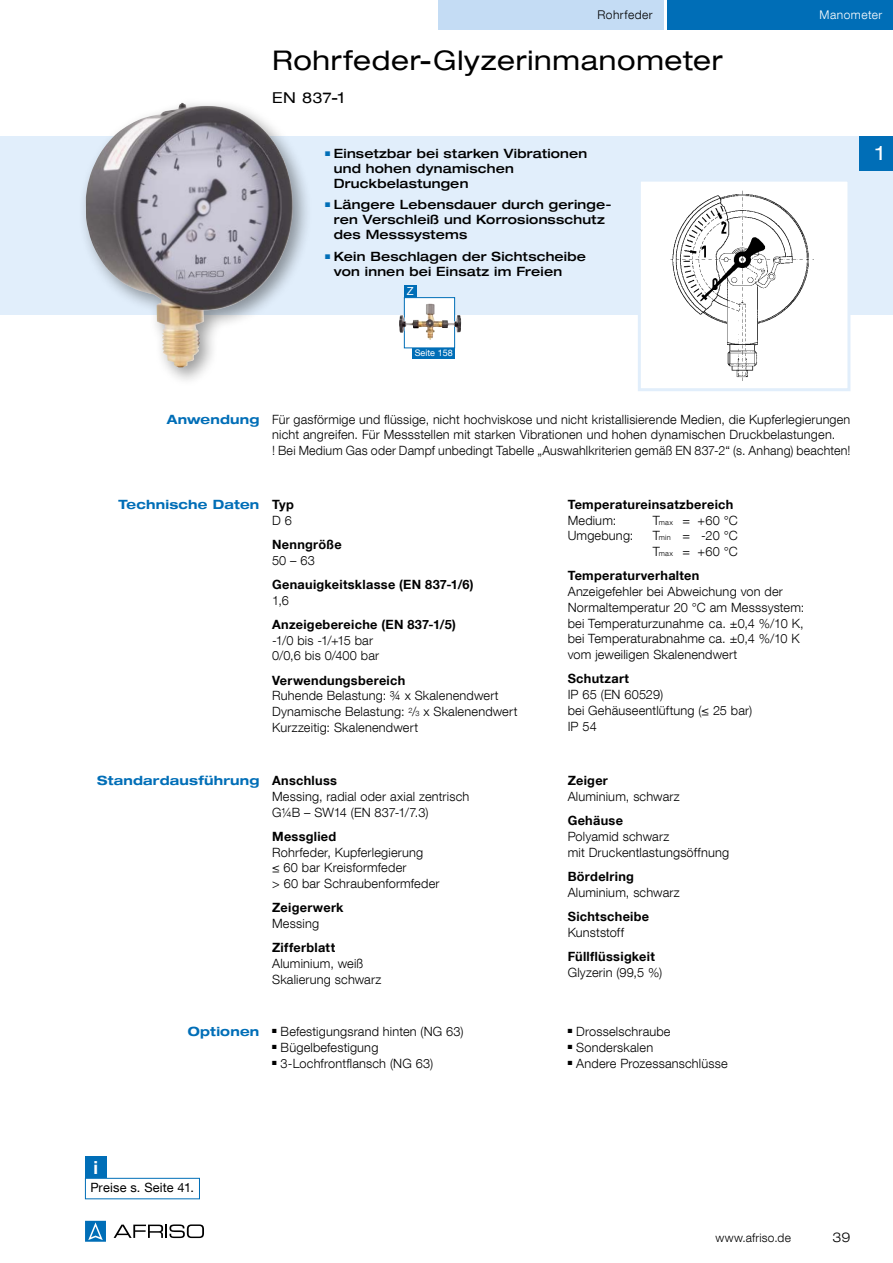
<style>
.page{position:relative;width:893px;height:1263px;background:#fff}
.page>*{position:absolute;margin:0;border:0;box-sizing:border-box;transform-origin:0 0}
.t1{font:expanded 27px "Helvetica Neue LT Com";letter-spacing:.03em;color:#000}
.t2{font:expanded 19.5px "Helvetica Neue LT Com";color:#fff}
.t3{font:700 18px "Helvetica Neue LT Com";color:#fff}
.t4{font:expanded 15px "Helvetica Neue LT Com";color:#000}
.t5{font:300 expanded 13.5px "Helvetica Neue LT Com";color:#000}
.t6{font:300 12.75px/15.8px "Helvetica Neue LT Com";letter-spacing:.015em;color:#000}
.t7{font:700 12.75px "Helvetica Neue LT Com";letter-spacing:.02em;color:#000}
.t8{font:500 expanded 12.75px/15px "Helvetica Neue LT Com";letter-spacing:.015em;color:#000}
.t9{font:700 expanded 12.75px "Helvetica Neue LT Com";letter-spacing:.015em;color:#006eb7}
.t10{font:12.75px "Helvetica Neue LT Com";letter-spacing:.015em;color:#000}
.t11{font:300 12px "Helvetica Neue LT Com";letter-spacing:.02em;color:#000}
.t12{font:300 12px "Helvetica Neue LT Com";letter-spacing:.04em;color:#000}
.t13{font:300 12px "Helvetica Neue LT Com";letter-spacing:.04em;color:#fff}
.t14{font:11.1px "Helvetica Neue LT Com";color:#fff}
.t15{font:9px "Helvetica Neue LT Com";color:#fff}
.t16{font:6.75px "Zapf Dingbats ITC";color:#006eb7}
.t17{font:6px "Zapf Dingbats ITC";color:#000}
.s1{font-size:7.35px}
.s2{font-weight:700;font-stretch:expanded;color:#006eb7}
.s3{font-weight:700}
</style>
<div class="page">
<div style="left:0;top:136px;width:893px;height:179px;background:#e1eefb"></div>
<div style="left:668px;top:0;width:225px;height:30px;background:#006eb7"></div>
<div style="left:438px;top:0;width:225px;height:30px;background:#c4dcf4"></div>
<svg style="left:114px;top:1224px;width:90px;height:14px"></svg>
<svg style="left:85px;top:1221px;width:21px;height:21px"></svg>
<div style="left:85px;top:1178px;width:115px;height:21px;border:1px solid #006eb7"></div>
<div style="left:85px;top:1157px;width:21px;height:21px;background:#006eb7"></div>
<div style="left:78px;top:96px;width:235px;height:291px;background:#000;opacity:.4"></div>
<img style="left:86px;top:103px;width:207px;height:264px">
<div style="left:639px;top:180px;width:210px;height:210px;background:#fff"></div>
<img style="left:670px;top:190px;width:143px;height:191px">
<div style="left:638px;top:179px;width:212px;height:212px;border:3px solid #e1eefb"></div>
<div style="left:412px;top:348px;width:43px;height:10px;background:#006eb7"></div>
<div style="left:404px;top:285px;width:13px;height:13px;background:#006eb7"></div>
<svg style="left:404px;top:297px;width:51px;height:51px"></svg>
<img style="left:399px;top:304px;width:31px;height:29px">
<div style="left:859px;top:136px;width:34px;height:34px;background:#006eb7"></div>
<p class="t12" style="left:597px;top:7px;width:57px">Rohrfeder</p>
<p class="t13" style="left:820px;top:7px;width:64px">Manometer</p>
<h1 class="t1" style="left:272px;top:44px;width:452px">Rohrfeder-Glyzerinmanometer</h1>
<p class="t4" style="left:272px;top:88px;width:74px">EN 837-1</p>
<p class="t8" style="left:334px;top:145px;width:255px;text-indent:-9px"><sup>■</sup> Einsetzbar bei starken Vibrationen und hohen dynamischen<br>Druckbelastungen</p>
<p class="t8" style="left:334px;top:197px;width:279px;text-indent:-9px"><sup>■</sup> Längere Lebensdauer durch geringe&shy;ren Verschleiß und Korrosionsschutz des Messsystems</p>
<p class="t16" style="left:330px;top:253px;width:3px">■</p>
<p class="t16" style="left:330px;top:150px;width:3px">■</p>
<p class="t8" style="left:334px;top:248px;width:254px;text-indent:-9px"><sup>■</sup> Kein Beschlagen der Sichtscheibe von innen bei Einsatz im Freien</p>
<p class="t14" style="left:407px;top:284px;width:8px">Z</p>
<p class="t15" style="left:415px;top:348px;width:40px">Seite 158</p>
<p class="t9" style="left:167px;top:411px;width:94px">Anwendung</p>
<p class="t6" style="left:272px;top:411px;width:580px">Für gasförmige und flüssige, nicht hochviskose und nicht kristallisierende Medien, die Kupferlegierungen nicht angreifen. Für Messstellen mit starken Vibrationen und hohen dynamischen Druckbelastungen.<br>! Bei Medium Gas oder Dampf unbedingt Tabelle „Auswahlkriterien gemäß EN 837-2“ (s. Anhang) beachten!</p>
<p class="t9" style="left:118px;top:496px;width:142px">Technische Daten</p>
<p class="t7" style="left:272px;top:496px;width:23px">Typ</p>
<p class="t6" style="left:272px;top:512px;width:21px">D 6</p>
<p class="t7" style="left:272px;top:536px;width:71px">Nenngröße</p>
<p class="t6" style="left:272px;top:552px;width:44px">50 – 63</p>
<p class="t7" style="left:272px;top:576px;width:203px">Genauigkeitsklasse (EN 837-1/6)</p>
<p class="t6" style="left:272px;top:592px;width:18px">1,6</p>
<p class="t7" style="left:272px;top:616px;width:185px">Anzeigebereiche (EN 837-1/5)</p>
<p class="t6" style="left:272px;top:632px;width:109px">-1/0 bis -1/+15 bar<br>0/0,6 bis 0/400 bar</p>
<p class="t7" style="left:272px;top:672px;width:135px">Verwendungsbereich</p>
<p class="t6" style="left:272px;top:688px;width:247px">Ruhende Belastung: ¾ x Skalenendwert<br>Dynamische Belastung: <sup>2</sup>/<span class="s1">3</span> x Skalenendwert<br>Kurzzeitig: Skalenendwert</p>
<p class="t7" style="left:568px;top:496px;width:167px">Temperatureinsatzbereich</p>
<p class="t6" style="left:568px;top:512px;width:50px">Medium:</p>
<p class="t6" style="left:653px;top:512px;width:87px">T<span class="s1">max</span> = +60 °C</p>
<p class="t6" style="left:568px;top:528px;width:67px">Umgebung:</p>
<p class="t6" style="left:653px;top:528px;width:87px">T<span class="s1">min</span> = -20 °C<br>T<span class="s1">max</span> = +60 °C</p>
<p class="t7" style="left:568px;top:568px;width:133px">Temperaturverhalten</p>
<p class="t6" style="left:568px;top:583px;width:238px">Anzeigefehler bei Abweichung von der Normaltemperatur 20 °C am Messsystem: bei Temperaturzunahme ca. ±0,4 %/10 K, bei Temperaturabnahme ca. ±0,4 %/10 K vom jeweiligen Skalenendwert</p>
<p class="t7" style="left:568px;top:671px;width:63px">Schutzart</p>
<p class="t6" style="left:568px;top:686px;width:186px">IP 65 (EN 60529)<br>bei Gehäuseentlüftung (≤ 25 bar)<br>IP 54</p>
<p class="t6" style="left:272px;top:772px;width:199px;text-indent:-175px"><span class="s2">Standardausführung</span> <span class="s3">Anschluss<br></span>Messing, radial oder axial zentrisch<br>G¼B – SW14 (EN 837-1/7.3)</p>
<p class="t7" style="left:272px;top:828px;width:66px">Messglied</p>
<p class="t6" style="left:272px;top:844px;width:169px">Rohrfeder, Kupferlegierung<br>≤ 60 bar Kreisformfeder<br>&gt; 60 bar Schraubenformfeder</p>
<p class="t7" style="left:272px;top:900px;width:73px">Zeigerwerk</p>
<p class="t6" style="left:272px;top:915px;width:48px">Messing</p>
<p class="t7" style="left:272px;top:940px;width:65px">Zifferblatt</p>
<p class="t6" style="left:272px;top:955px;width:111px">Aluminium, weiß<br>Skalierung schwarz</p>
<p class="t7" style="left:568px;top:772px;width:42px">Zeiger</p>
<p class="t6" style="left:568px;top:788px;width:114px">Aluminium, schwarz</p>
<p class="t7" style="left:568px;top:812px;width:57px">Gehäuse</p>
<p class="t6" style="left:568px;top:828px;width:163px">Polyamid schwarz<br>mit Druckentlastungsöffnung</p>
<p class="t7" style="left:568px;top:868px;width:68px">Bördelring</p>
<p class="t6" style="left:568px;top:884px;width:114px">Aluminium, schwarz</p>
<p class="t7" style="left:568px;top:908px;width:83px">Sichtscheibe</p>
<p class="t6" style="left:568px;top:924px;width:58px">Kunststoff</p>
<p class="t7" style="left:568px;top:948px;width:89px">Füllflüssigkeit</p>
<p class="t6" style="left:568px;top:964px;width:96px">Glyzerin (99,5 %)</p>
<p class="t9" style="left:188px;top:1023px;width:73px">Optionen</p>
<p class="t6" style="left:272px;top:1023px;width:193px">■ Befestigungsrand hinten (NG 63)</p>
<p class="t6" style="left:272px;top:1039px;width:108px">■ Bügelbefestigung</p>
<p class="t17" style="left:277px;top:1060px;width:3px">■</p>
<p class="t6" style="left:272px;top:1055px;width:162px">■ 3-Lochfrontflansch (NG 63)</p>
<p class="t6" style="left:568px;top:1023px;width:104px">■ Drosselschraube</p>
<p class="t6" style="left:568px;top:1039px;width:87px">■ Sonderskalen</p>
<p class="t17" style="left:572px;top:1060px;width:3px">■</p>
<p class="t6" style="left:568px;top:1055px;width:162px">■ Andere Prozessanschlüsse</p>
<h2 class="t2" style="left:876px;top:141px;width:10px">1</h2>
<h3 class="t3" style="left:93px;top:1156px;width:6px">i</h3>
<p class="t10" style="left:90px;top:1180px;width:105px">Preise s. Seite 41.</p>
<p class="t11" style="left:715px;top:1230px;width:77px">www.afriso.de</p>
<p class="t5" style="left:832px;top:1228px;width:19px">39</p>
</div>
